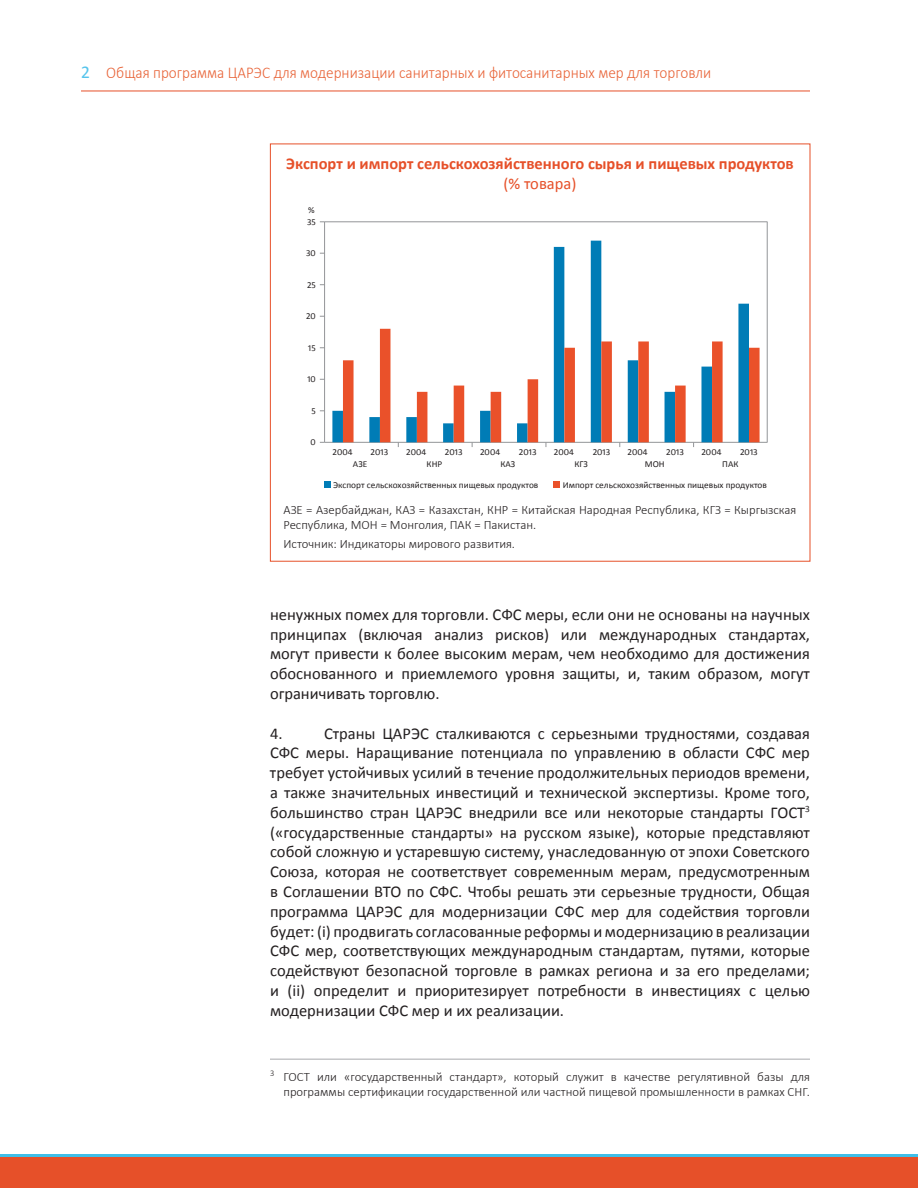
<style>
.page{position:relative;width:918px;height:1188px;background:#fff}
.page>*{position:absolute;margin:0;border:0;box-sizing:border-box;transform-origin:0 0}
.t1{font:16.5px/19.8px "Calibri";color:#231f20;text-align:justify}
.t2{font:300 16.5px "Calibri";color:#e86337;scale:.93 1}
.t3{font:700 16.5px "Calibri";color:#e65029}
.t4{font:16.5px "Calibri";color:#e65029}
.t5{font:300 12.75px/15.3px "Calibri";color:#231f20;text-align:right}
.t6{font:9.15px "Calibri";color:#231f20}
.s1{font-weight:400;font-size:18px;color:#56c4ec}
</style>
<div class="page">
<hr style="left:81px;top:91px;width:729px;height:1px;background:#e65029">
<div style="left:0;top:1157px;width:918px;height:31px;background:#e65029"></div>
<hr style="left:0;top:1154px;width:918px;height:3px;background:#3fbfe9">
<hr style="left:270px;top:1059px;width:540px;height:1px;background:#a8a9ad">
<hr style="left:325px;top:442px;width:442px;height:1px;background:#939598">
<hr style="left:325px;top:221px;width:442px;height:1px;background:#939598">
<svg style="left:332px;top:241px;width:417px;height:201px"></svg>
<svg style="left:343px;top:329px;width:417px;height:113px"></svg>
<hr style="left:324px;top:222px;width:1px;height:220px;background:#939598">
<hr style="left:767px;top:222px;width:1px;height:220px;background:#939598">
<div style="left:324px;top:481px;width:7px;height:6px;background:#007cb6"></div>
<svg style="left:554px;top:481px;width:6px;height:6px"></svg>
<p class="t2" style="left:81px;top:63px;width:679px"><span class="s1">2</span> Общая программа ЦАРЭС для модернизации санитарных и фитосанитарных мер для торговли</p>
<p class="t3" style="left:286px;top:153px;width:509px">Экспорт и импорт сельскохозяйственного сырья и пищевых продуктов</p>
<p class="t4" style="left:504px;top:173px;width:74px">(% товара)</p>
<p class="t6" style="left:308px;top:204px;width:8px">%</p>
<p class="t6" style="left:307px;top:216px;width:10px">35</p>
<p class="t6" style="left:306px;top:248px;width:11px">30</p>
<p class="t6" style="left:307px;top:279px;width:10px">25</p>
<p class="t6" style="left:306px;top:311px;width:11px">20</p>
<p class="t6" style="left:308px;top:342px;width:9px">15</p>
<p class="t6" style="left:307px;top:374px;width:10px">10</p>
<p class="t6" style="left:311px;top:405px;width:6px">5</p>
<p class="t6" style="left:311px;top:437px;width:7px">0</p>
<p class="t6" style="left:332px;top:446px;width:22px">2004</p>
<p class="t6" style="left:371px;top:446px;width:19px">2013</p>
<p class="t6" style="left:406px;top:446px;width:22px">2004</p>
<p class="t6" style="left:445px;top:446px;width:19px">2013</p>
<p class="t6" style="left:480px;top:446px;width:22px">2004</p>
<p class="t6" style="left:519px;top:446px;width:19px">2013</p>
<p class="t6" style="left:554px;top:446px;width:22px">2004</p>
<p class="t6" style="left:593px;top:446px;width:19px">2013</p>
<p class="t6" style="left:628px;top:446px;width:22px">2004</p>
<p class="t6" style="left:666px;top:446px;width:19px">2013</p>
<p class="t6" style="left:701px;top:446px;width:22px">2004</p>
<p class="t6" style="left:740px;top:446px;width:19px">2013</p>
<p class="t6" style="left:353px;top:459px;width:16px">АЗЕ</p>
<p class="t6" style="left:427px;top:459px;width:17px">КНР</p>
<p class="t6" style="left:500px;top:459px;width:16px">КАЗ</p>
<p class="t6" style="left:574px;top:459px;width:15px">КГЗ</p>
<p class="t6" style="left:645px;top:459px;width:21px">МОН</p>
<p class="t6" style="left:722px;top:459px;width:18px">ПАК</p>
<p class="t6" style="left:333px;top:479px;width:207px">Экспорт сельскохозяйственных пищевых продуктов</p>
<p class="t6" style="left:563px;top:479px;width:206px">Импорт сельскохозяйственных пищевых продуктов</p>
<p class="t5" style="left:283px;top:502px;width:515px;text-align:left">АЗЕ = Азербайджан, КАЗ = Казахстан, КНР = Китайская Народная Республика, КГЗ = Кыргызская<br>Республика, МОН = Монголия, ПАК = Пакистан.</p>
<p class="t5" style="left:283px;top:536px;width:233px">Источник: Индикаторы мирового развития.</p>
<p class="t1" style="left:270px;top:605px;width:542px">ненужных помех для торговли. СФС меры, если они не основаны на научных принципах (включая анализ рисков) или международных стандартах, могут привести к более высоким мерам, чем необходимо для достижения обоснованного и приемлемого уровня защиты, и, таким образом, могут ограничивать торговлю.</p>
<p class="t1" style="left:270px;top:723px;width:14px">4.</p>
<p class="t1" style="left:270px;top:723px;width:542px;text-indent:54px">Страны ЦАРЭС сталкиваются с серьезными трудностями, создавая СФС меры. Наращивание потенциала по управлению в области СФС мер требует устойчивых усилий в течение продолжительных периодов времени, а также значительных инвестиций и технической экспертизы. Кроме того, большинство стран ЦАРЭС внедрили все или некоторые стандарты ГОСТ<sup>3 </sup>(«государственные стандарты» на русском языке), которые представляют собой сложную и устаревшую систему, унаследованную от эпохи Советского Союза, которая не соответствует современным мерам, предусмотренным в Соглашении ВТО по СФС. Чтобы решать эти серьезные трудности, Общая программа ЦАРЭС для модернизации СФС мер для содействия торговли будет: (i) продвигать согласованные реформы имодернизацию в реализации СФС мер, соответствующих международным стандартам, путями, которые содействуют безопасной торговле в рамках региона и за его пределами; и (ii) определит и приоритезирует потребности в инвестициях с целью модернизации СФС мер и их реализации.</p>
<p class="t5" style="left:270px;top:1069px;width:541px"><sup>3</sup> ГОСТ или «государственный стандарт», который служит в качестве регулятивной базы для программы сертификации государственной или частной пищевой промышленности в рамках СНГ.</p>
</div>
